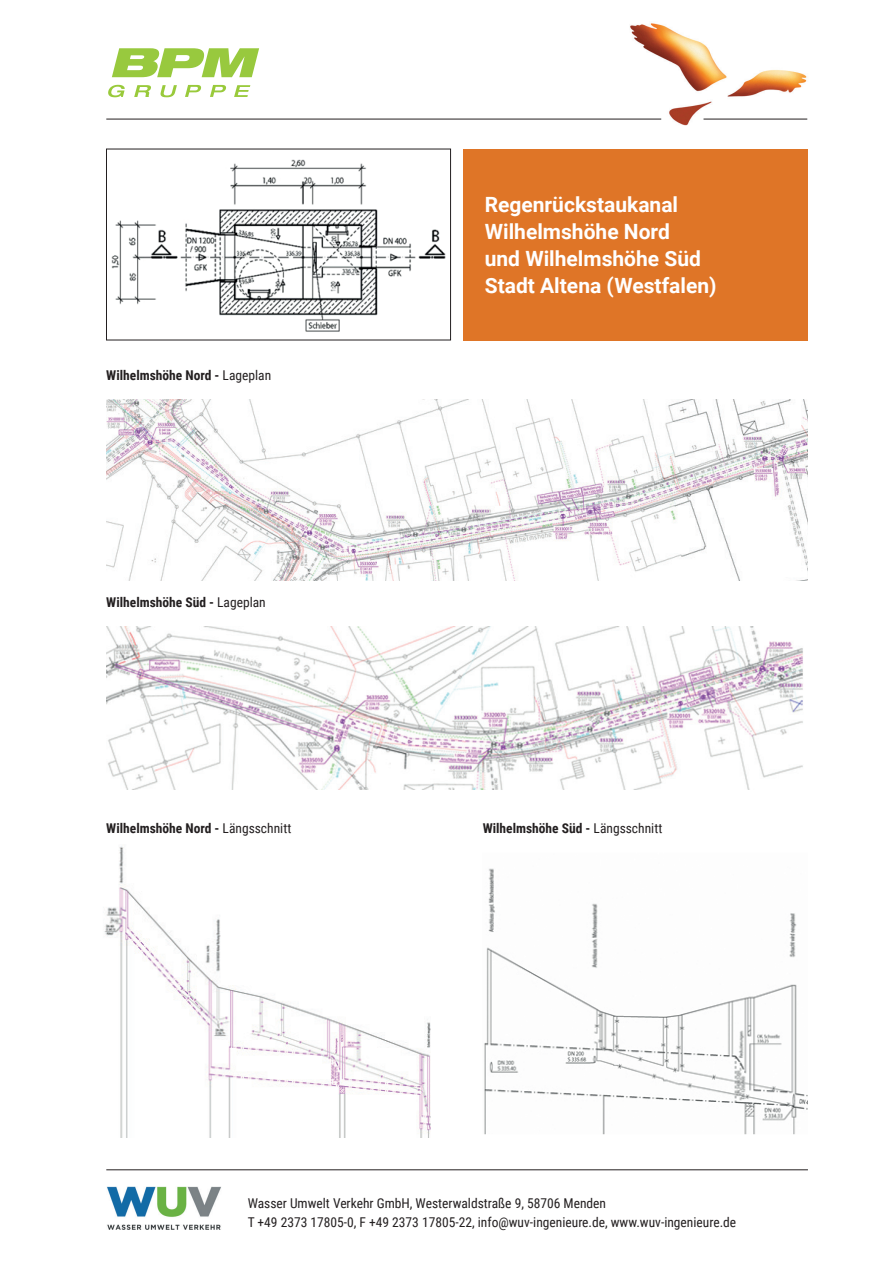
<style>
.page{position:relative;width:893px;height:1263px;background:#fff}
.page>*{position:absolute;margin:0;border:0;box-sizing:border-box;transform-origin:0 0}
.t1{font:700 21px/27px "Roboto";color:#fff}
.t2{font:13.5px/19.5px "Roboto Condensed";color:#231f20}
.t3{font:700 13.5px "Roboto Condensed";color:#231f20}
.s1{font-weight:400}
</style>
<div class="page">
<img style="left:629px;top:23px;width:179px;height:103px">
<svg style="left:112px;top:48px;width:147px;height:29px"></svg>
<svg style="left:108px;top:85px;width:17px;height:12px"></svg>
<svg style="left:160px;top:85px;width:17px;height:12px"></svg>
<svg style="left:134px;top:85px;width:17px;height:12px"></svg>
<svg style="left:210px;top:85px;width:16px;height:12px"></svg>
<svg style="left:234px;top:85px;width:16px;height:12px"></svg>
<svg style="left:185px;top:85px;width:16px;height:12px"></svg>
<hr style="left:106px;top:119px;width:555px;height:1px;background:#231f20">
<hr style="left:703px;top:119px;width:104px;height:1px;background:#231f20">
<div style="left:463px;top:149px;width:345px;height:191px;background:#df7527"></div>
<hr style="left:106px;top:1169px;width:702px;height:1px;background:#231f20">
<img style="left:111px;top:159px;width:335px;height:173px">
<div style="left:106px;top:149px;width:345px;height:191px;border:1px solid #231f20"></div>
<img style="left:107px;top:1186px;width:114px;height:44px">
<img style="left:106px;top:400px;width:701px;height:180px">
<img style="left:106px;top:626px;width:697px;height:164px">
<img style="left:104px;top:846px;width:327px;height:291px">
<img style="left:484px;top:868px;width:323px;height:267px">
<p class="t3" style="left:106px;top:366px;width:166px">Wilhelmshöhe Nord - <span class="s1">Lageplan</span></p>
<p class="t3" style="left:106px;top:593px;width:161px">Wilhelmshöhe Süd - <span class="s1">Lageplan</span></p>
<h1 class="t1" style="left:485px;top:190px;width:233px">Regenrückstaukanal<br>Wilhelmshöhe Nord<br>und Wilhelmshöhe Süd<br>Stadt Altena (Westfalen)</h1>
<p class="t3" style="left:106px;top:818px;width:187px">Wilhelmshöhe Nord - <span class="s1">Längsschnitt</span></p>
<p class="t3" style="left:483px;top:818px;width:181px">Wilhelmshöhe Süd - <span class="s1">Längsschnitt</span></p>
<p class="t2" style="left:248px;top:1192px;width:490px">Wasser Umwelt Verkehr GmbH, Westerwaldstraße 9, 58706 Menden<br>T +49 2373 17805-0, F +49 2373 17805-22, info@wuv-ingenieure.de, www.wuv-ingenieure.de</p>
</div>
